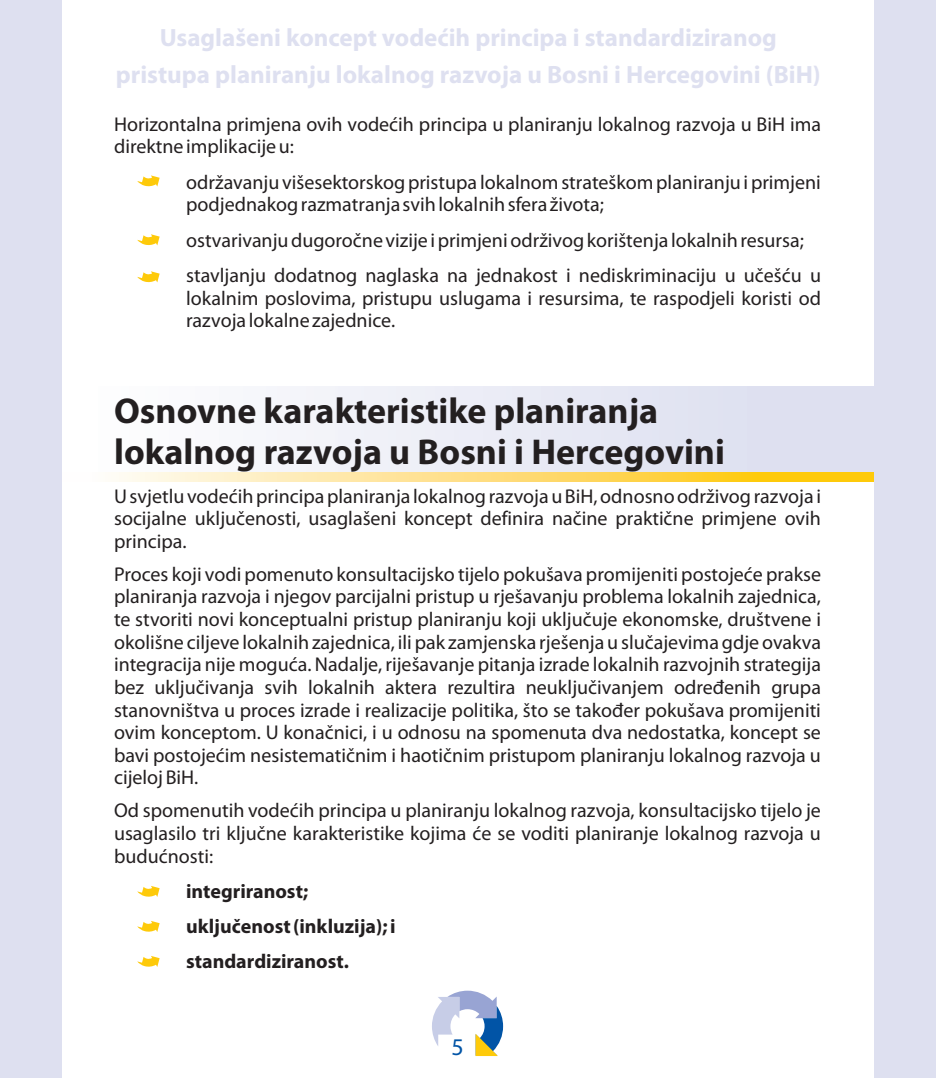
<style>
.page{position:relative;width:936px;height:1078px;background:#fff}
.page>*{position:absolute;margin:0;border:0;box-sizing:border-box;transform-origin:0 0}
.t1{font:700 36px/41.2px "Myriad Pro";color:#231f20}
.t2{font:700 25px/36.4px "Myriad Pro";color:#dee0f0;text-align:center}
.t3{font:24px "Myriad Pro";color:#0154a6}
.t4{font:20px/22.6px "Myriad Pro";color:#231f20}
.t5{font:700 20px/35.2px "Myriad Pro";color:#231f20}
</style>
<div class="page">
<svg style="left:432px;top:990px;width:71px;height:65px"></svg>
<div style="left:29px;top:387px;width:876px;height:94px;background:linear-gradient(to right,#fff,#d9dbee)"></div>
<svg style="left:61px;top:472px;width:813px;height:9px;background:#fee07f"></svg>
<div style="left:0;top:0;width:61px;height:1077px;background:#dee0f0"></div>
<div style="left:874px;top:0;width:61px;height:1077px;background:#dee0f0"></div>
<svg style="left:137px;top:175px;width:23px;height:12px"></svg>
<svg style="left:137px;top:271px;width:23px;height:11px"></svg>
<svg style="left:137px;top:234px;width:23px;height:11px"></svg>
<svg style="left:137px;top:886px;width:23px;height:10px"></svg>
<svg style="left:137px;top:921px;width:23px;height:10px"></svg>
<svg style="left:137px;top:956px;width:23px;height:10px"></svg>
<p class="t2" style="left:116px;top:22px;width:706px">Usaglašeni koncept vodećih principa i standardiziranog pristupa planiranju lokalnog razvoja u Bosni i Hercegovini (BiH)</p>
<p class="t4" style="left:114px;top:114px;width:708px">Horizontalna primjena ovih vodećih principa u planiranju lokalnog razvoja u BiH ima direktne implikacije u:</p>
<p class="t4" style="left:186px;top:172px;width:636px">održavanju višesektorskog pristupa lokalnom strateškom planiranju i primjeni podjednakog razmatranja svih lokalnih sfera života;</p>
<p class="t4" style="left:186px;top:224px;width:636px;line-height:35.4px">ostvarivanju dugoročne vizije i primjeni održivog korištenja lokalnih resursa; stavljanju dodatnog naglaska na jednakost i nediskriminaciju u učešću u</p>
<p class="t4" style="left:186px;top:288px;width:636px">lokalnim poslovima, pristupu uslugama i resursima, te raspodjeli koristi od razvoja lokalne zajednice.</p>
<h1 class="t1" style="left:114px;top:393px;width:612px">Osnovne karakteristike planiranja lokalnog razvoja u Bosni i Hercegovini</h1>
<p class="t4" style="left:114px;top:486px;width:708px;text-align:justify">U svjetlu vodećih principa planiranja lokalnog razvoja u BiH, odnosno održivog razvoja i socijalne uključenosti, usaglašeni koncept definira načine praktične primjene ovih principa.</p>
<p class="t4" style="left:114px;top:564px;width:708px;text-align:justify">Proces koji vodi pomenuto konsultacijsko tijelo pokušava promijeniti postojeće prakse planiranja razvoja i njegov parcijalni pristup u rješavanju problema lokalnih zajednica, te stvoriti novi konceptualni pristup planiranju koji uključuje ekonomske, društvene i okolišne ciljeve lokalnih zajednica, ili pak zamjenska rješenja u slučajevima gdje ovakva integracija nije moguća. Nadalje, riješavanje pitanja izrade lokalnih razvojnih strategija bez uključivanja svih lokalnih aktera rezultira neuključivanjem određenih grupa stanovništva u proces izrade i realizacije politika, što se također pokušava promijeniti ovim konceptom. U konačnici, i u odnosu na spomenuta dva nedostatka, koncept se bavi postojećim nesistematičnim i haotičnim pristupom planiranju lokalnog razvoja u cijeloj BiH.</p>
<p class="t4" style="left:114px;top:800px;width:708px;text-align:justify">Od spomenutih vodećih principa u planiranju lokalnog razvoja, konsultacijsko tijelo je usaglasilo tri ključne karakteristike kojima će se voditi planiranje lokalnog razvoja u budućnosti:</p>
<p class="t5" style="left:186px;top:875px;width:211px">integriranost; uključenost (inkluzija); i standardiziranost.</p>
<p class="t3" style="left:451px;top:1036px;width:14px">5</p>
</div>
